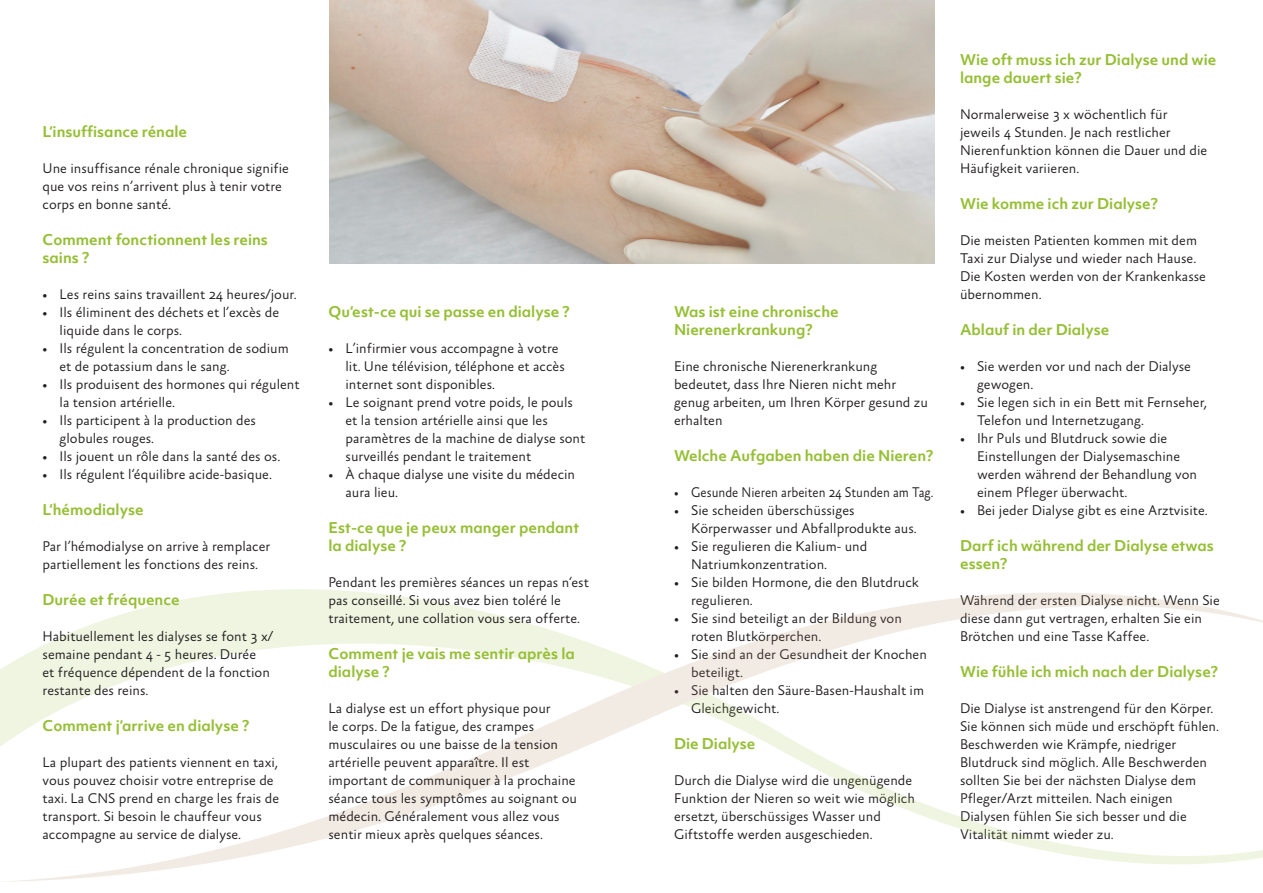
<style>
.page{position:relative;width:1263px;height:893px;background:#fff}
.page>*{position:absolute;margin:0;border:0;box-sizing:border-box;transform-origin:0 0}
.t1{font:18px "Minion Pro";color:#231f20}
.t2{font:300 14.25px/18px "Absara Sans";color:#231f20}
.t3{font:700 14.25px/18px "Objektiv Mk 1";color:#96bf36}
.t4{font:300 14.25px "Absara Sans";color:#231f20;scale:.91 1}
</style>
<div class="page">
<img style="left:330px;top:0;width:604px;height:264px">
<svg style="left:0;top:589px;width:1263px;height:293px"></svg>
<p class="t3" style="left:43px;top:122px;width:146px">L‘insuffisance rénale</p>
<p class="t2" style="left:43px;top:160px;width:248px">Une insuffisance rénale chronique signifie que vos reins n’arrivent plus à tenir votre corps en bonne santé.</p>
<p class="t3" style="left:43px;top:230px;width:227px">Comment fonctionnent les reins sains ?</p>
<p class="t2" style="left:43px;top:286px;width:256px">• Les reins sains travaillent 24 heures/jour.</p>
<p class="t2" style="left:60px;top:304px;width:221px;text-indent:-17px">• Ils éliminent des déchets et l’excès de liquide dans le corps.</p>
<p class="t2" style="left:60px;top:340px;width:231px;text-indent:-17px">• Ils régulent la concentration de sodium et de potassium dans le sang.</p>
<p class="t2" style="left:60px;top:376px;width:242px;text-indent:-17px">• Ils produisent des hormones qui régulent la tension artérielle.</p>
<p class="t2" style="left:60px;top:412px;width:198px;text-indent:-17px">• Ils participent à la production des globules rouges.</p>
<p class="t2" style="left:43px;top:448px;width:239px">• Ils jouent un rôle dans la santé des os.</p>
<p class="t2" style="left:43px;top:466px;width:231px">• Ils régulent l‘équilibre acide-basique.</p>
<p class="t3" style="left:43px;top:500px;width:103px">L‘hémodialyse</p>
<p class="t2" style="left:43px;top:538px;width:229px">Par l’hémodialyse on arrive à remplacer partiellement les fonctions des reins.</p>
<p class="t3" style="left:43px;top:590px;width:139px">Durée et fréquence</p>
<p class="t2" style="left:43px;top:628px;width:232px">Habituellement les dialyses se font 3 x/ semaine pendant 4 - 5 heures. Durée<br>et fréquence dépendent de la fonction restante des reins.</p>
<p class="t3" style="left:43px;top:716px;width:208px">Comment j‘arrive en dialyse ?</p>
<p class="t2" style="left:43px;top:754px;width:238px">La plupart des patients viennent en taxi, vous pouvez choisir votre entreprise de taxi. La CNS prend en charge les frais de transport. Si besoin le chauffeur vous accompagne au service de dialyse.</p>
<p class="t3" style="left:328px;top:302px;width:243px">Qu‘est-ce qui se passe en dialyse ?</p>
<p class="t2" style="left:345px;top:340px;width:221px;text-indent:-17px">• L’infirmier vous accompagne à votre lit. Une télévision, téléphone et accès internet sont disponibles.</p>
<p class="t2" style="left:345px;top:394px;width:241px;text-indent:-17px">• Le soignant prend votre poids, le pouls et la tension artérielle ainsi que les paramètres de la machine de dialyse sont surveillés pendant le traitement</p>
<p class="t2" style="left:345px;top:466px;width:231px;text-indent:-17px">• À chaque dialyse une visite du médecin aura lieu.</p>
<p class="t3" style="left:328px;top:518px;width:252px">Est-ce que je peux manger pendant la dialyse ?</p>
<p class="t2" style="left:328px;top:574px;width:262px">Pendant les premières séances un repas n‘est pas conseillé. Si vous avez bien toléré le traitement, une collation vous sera offerte.</p>
<p class="t3" style="left:328px;top:644px;width:248px">Comment je vais me sentir après la dialyse ?</p>
<p class="t2" style="left:328px;top:700px;width:250px">La dialyse est un effort physique pour<br>le corps. De la fatigue, des crampes musculaires ou une baisse de la tension artérielle peuvent apparaître. Il est important de communiquer à la prochaine séance tous les symptômes au soignant ou médecin. Généralement vous allez vous sentir mieux après quelques séances.</p>
<p class="t3" style="left:674px;top:302px;width:166px">Was ist eine chronische<br>Nierenerkrankung?</p>
<p class="t2" style="left:674px;top:358px;width:255px">Eine chronische Nierenerkrankung bedeutet, dass Ihre Nieren nicht mehr genug arbeiten, um Ihren Körper gesund zu erhalten</p>
<p class="t3" style="left:674px;top:446px;width:261px">Welche Aufgaben haben die Nieren?</p>
<p class="t4" style="left:674px;top:485px;width:287px">• Gesunde Nieren arbeiten 24 Stunden am Tag.</p>
<p class="t2" style="left:691px;top:502px;width:227px;text-indent:-17px">• Sie scheiden überschüssiges<br>Körperwasser und Abfallprodukte aus.</p>
<p class="t2" style="left:691px;top:538px;width:178px;text-indent:-17px">• Sie regulieren die Kalium- und<br>Natriumkonzentration.</p>
<p class="t2" style="left:691px;top:574px;width:229px;text-indent:-17px">• Sie bilden Hormone, die den Blutdruck regulieren.</p>
<p class="t2" style="left:691px;top:610px;width:212px;text-indent:-17px">• Sie sind beteiligt an der Bildung von roten Blutkörperchen.</p>
<p class="t2" style="left:691px;top:646px;width:237px;text-indent:-17px">• Sie sind an der Gesundheit der Knochen beteiligt.</p>
<p class="t2" style="left:691px;top:682px;width:235px;text-indent:-17px">• Sie halten den Säure-Basen-Haushalt im<br>Gleichgewicht.</p>
<p class="t3" style="left:674px;top:734px;width:83px">Die Dialyse</p>
<p class="t2" style="left:674px;top:772px;width:242px">Durch die Dialyse wird die ungenügende Funktion der Nieren so weit wie möglich ersetzt, überschüssiges Wasser und Giftstoffe werden ausgeschieden.</p>
<p class="t3" style="left:960px;top:50px;width:258px">Wie oft muss ich zur Dialyse und wie lange dauert sie?</p>
<p class="t2" style="left:960px;top:106px;width:249px">Normalerweise 3 x wöchentlich für jeweils 4 Stunden. Je nach restlicher Nierenfunktion können die Dauer und die Häufigkeit variieren.</p>
<p class="t3" style="left:960px;top:194px;width:200px">Wie komme ich zur Dialyse?</p>
<p class="t2" style="left:960px;top:232px;width:248px">Die meisten Patienten kommen mit dem<br>Taxi zur Dialyse und wieder nach Hause.<br>Die Kosten werden von der Krankenkasse übernommen.</p>
<p class="t3" style="left:960px;top:320px;width:151px">Ablauf in der Dialyse</p>
<p class="t2" style="left:977px;top:358px;width:216px;text-indent:-17px">• Sie werden vor und nach der Dialyse gewogen.</p>
<p class="t2" style="left:977px;top:394px;width:231px;text-indent:-17px">• Sie legen sich in ein Bett mit Fernseher,<br>Telefon und Internetzugang.</p>
<p class="t2" style="left:977px;top:430px;width:222px;text-indent:-17px">• Ihr Puls und Blutdruck sowie die<br>Einstellungen der Dialysemaschine werden während der Behandlung von einem Pfleger überwacht.</p>
<p class="t2" style="left:960px;top:502px;width:249px">• Bei jeder Dialyse gibt es eine Arztvisite.</p>
<p class="t3" style="left:960px;top:536px;width:255px">Darf ich während der Dialyse etwas essen?</p>
<p class="t2" style="left:960px;top:592px;width:261px">Während der ersten Dialyse nicht. Wenn Sie diese dann gut vertragen, erhalten Sie ein<br>Brötchen und eine Tasse Kaffee.</p>
<p class="t3" style="left:960px;top:662px;width:260px">Wie fühle ich mich nach der Dialyse?</p>
<p class="t2" style="left:960px;top:700px;width:260px">Die Dialyse ist anstrengend für den Körper.<br>Sie können sich müde und erschöpft fühlen.<br>Beschwerden wie Krämpfe, niedriger Blutdruck sind möglich. Alle Beschwerden sollten Sie bei der nächsten Dialyse dem Pfleger/Arzt mitteilen. Nach einigen Dialysen fühlen Sie sich besser und die Vitalität nimmt wieder zu.</p>
<p class="t1" style="left:1004px;top:589px;width:26px">ww</p>
</div>
